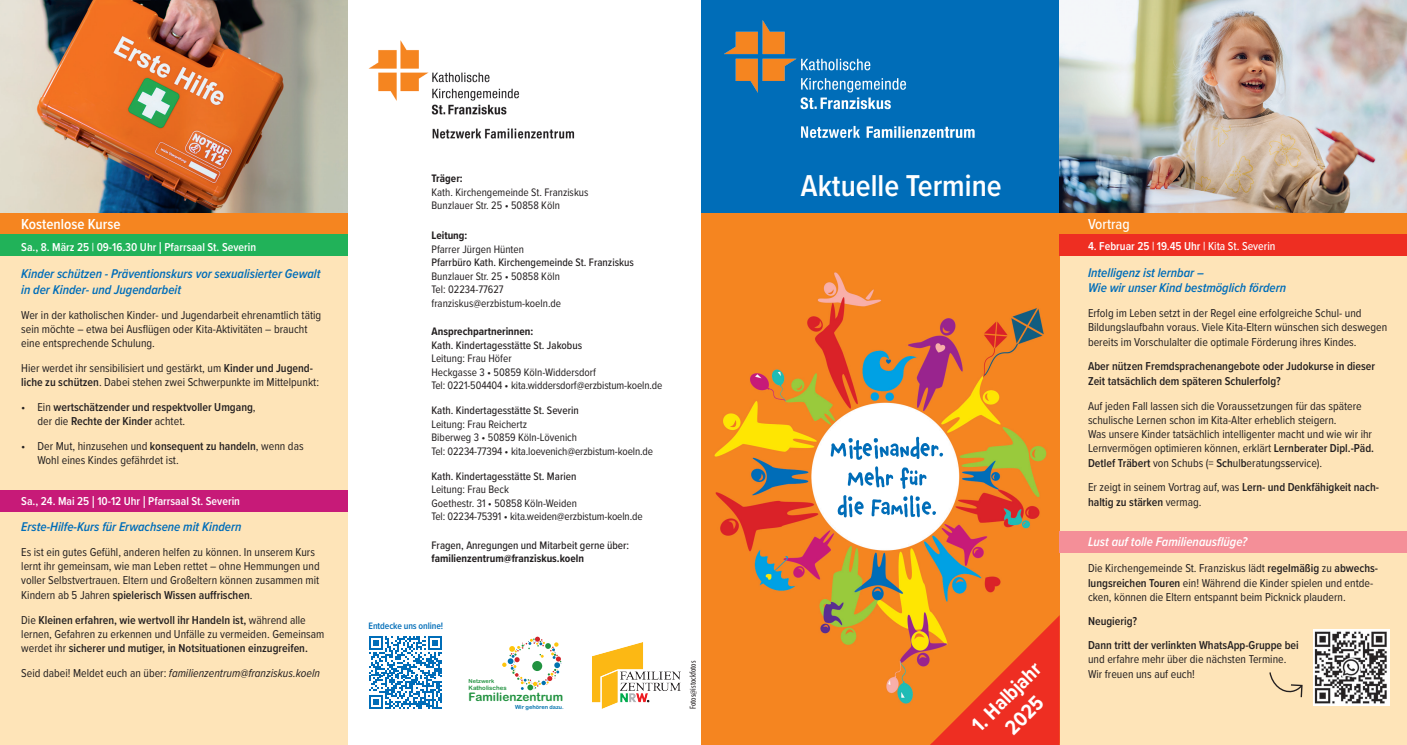
<style>
.page{position:relative;width:1407px;height:745px;background:#fff}
.page>*{position:absolute;margin:0;border:0;box-sizing:border-box;transform-origin:0 0}
.t1{font:600 31.25px "Proxima Nova Cond";color:#fff}
.t2{font:700 21.25px/25.5px "Proxima Nova Cond";color:#fff;text-align:center}
.t3{font:600 15px "Proxima Nova Cond";color:#fff}
.t4{font:500 15px "Proxima Nova Cond";color:#fff}
.t5{font:italic 600 13.12px/16.2px "Proxima Nova Cond";color:#006db8}
.t6{font:italic 600 13.12px "Proxima Nova Cond";color:#fff}
.t7{font:11.88px/14.2px "Proxima Nova Cond";color:#231f20}
.t8{font:600 11.88px/14.2px "Proxima Nova Cond";color:#231f20}
.t9{font:600 11.88px "Proxima Nova Cond";color:#fff}
.t10{font:italic 11.88px "Proxima Nova Cond";color:#231f20}
.t11{font:11.75px "Arial Rounded MT Bold";color:#219240}
.t12{font:11.25px/13.5px "Proxima Nova Cond";color:#231f20}
.t13{font:500 11.25px "Proxima Nova Cond";color:#231f20}
.t14{font:700 11.25px "Proxima Nova Cond";color:#231f20}
.t15{font:600 9.62px "Proxima Nova Cond";letter-spacing:-.01em;color:#006db8}
.t16{font:condensed 8.75px "Myriad Pro";color:#231f20}
.t17{font:6.12px "Arial Rounded MT Bold";color:#219240}
.t18{font:5.62px "Arial Rounded MT Bold";letter-spacing:-.005em;color:#0072ae}
.t19{font:5.5px "Arial Rounded MT Bold";color:#219240}
.s1{font-weight:500}
.s2{font-weight:600}
.s3{font-weight:400}
.s4{font-family:"Myriad Pro"}
.s5{font-style:normal}
.s6{font-size:5.38px}
</style>
<div class="page">
<div style="left:1059px;top:234px;width:348px;height:510px;background:#fee4b8"></div>
<div style="left:0;top:234px;width:347px;height:510px;background:#fee4b8"></div>
<img style="left:702px;top:213px;width:357px;height:531px">
<div style="left:1059px;top:213px;width:348px;height:21px;background:#f58520"></div>
<svg style="left:838px;top:494px;width:98px;height:23px"></svg>
<svg style="left:847px;top:466px;width:80px;height:22px"></svg>
<svg style="left:830px;top:436px;width:113px;height:23px"></svg>
<div style="left:0;top:213px;width:347px;height:21px;background:#f58520"></div>
<svg style="left:930px;top:614px;width:129px;height:130px"></svg>
<div style="left:702px;top:0;width:358px;height:213px;background:#006db8"></div>
<img style="left:725px;top:20px;width:250px;height:118px">
<img style="left:0;top:0;width:347px;height:213px">
<img style="left:1059px;top:0;width:348px;height:213px">
<svg style="left:502px;top:636px;width:60px;height:53px"></svg>
<img style="left:368px;top:40px;width:207px;height:99px">
<img style="left:593px;top:642px;width:87px;height:66px">
<svg style="left:369px;top:636px;width:73px;height:72px"></svg>
<div style="left:0;top:234px;width:347px;height:21px;background:#21b259"></div>
<div style="left:0;top:489px;width:347px;height:22px;background:#c71a78"></div>
<div style="left:1313px;top:628px;width:76px;height:76px;background:#fff"></div>
<img style="left:1314px;top:631px;width:73px;height:73px">
<svg style="left:1269px;top:672px;width:34px;height:26px"></svg>
<div style="left:1059px;top:234px;width:348px;height:21px;background:#ee2e22"></div>
<div style="left:1059px;top:530px;width:348px;height:22px;background:#f48f98"></div>
<h1 class="t1" style="left:801px;top:162px;width:202px">Aktuelle Termine</h1>
<p class="t14" style="left:431px;top:170px;width:33px">Träger:</p>
<p class="t12" style="left:431px;top:185px;width:158px">Kath. Kirchengemeinde St. Franziskus<br>Bunzlauer Str. 25 • 50858 Köln</p>
<p class="t14" style="left:431px;top:227px;width:37px">Leitung:</p>
<p class="t12" style="left:431px;top:242px;width:94px">Pfarrer Jürgen Hünten</p>
<p class="t13" style="left:431px;top:254px;width:204px">Pfarrbüro Kath. Kirchengemeinde St. Franziskus</p>
<p class="t12" style="left:431px;top:269px;width:131px">Bunzlauer Str. 25 • 50858 Köln<br>Tel: 02234-77627 franziskus@erzbistum-koeln.de</p>
<p class="t14" style="left:431px;top:323px;width:103px">Ansprechpartnerinnen:</p>
<p class="t13" style="left:431px;top:336px;width:152px">Kath. Kindertagesstätte St. Jakobus</p>
<p class="t12" style="left:431px;top:351px;width:232px">Leitung: Frau Höfer<br>Heckgasse 3 • 50859 Köln-Widdersdorf<br>Tel: 0221-504404 • kita.widdersdorf@erzbistum-koeln.de</p>
<p class="t13" style="left:431px;top:402px;width:149px">Kath. Kindertagesstätte St. Severin</p>
<p class="t12" style="left:431px;top:416px;width:223px">Leitung: Frau Reichertz<br>Biberweg 3 • 50859 Köln-Lövenich<br>Tel: 02234-77394 • kita.loevenich@erzbistum-koeln.de</p>
<p class="t13" style="left:431px;top:467px;width:146px">Kath. Kindertagesstätte St. Marien</p>
<p class="t12" style="left:431px;top:482px;width:213px">Leitung: Frau Beck<br>Goethestr. 31 • 50858 Köln-Weiden<br>Tel: 02234-75391 • kita.weiden@erzbistum-koeln.de</p>
<p class="t13" style="left:431px;top:536px;width:199px">Fragen, Anregungen und Mitarbeit gerne über:</p>
<p class="t14" style="left:431px;top:549px;width:154px">familienzentrum@franziskus.koeln</p>
<p class="t3" style="left:21px;top:213px;width:101px">Kostenlose Kurse</p>
<p class="t4" style="left:1088px;top:213px;width:43px">Vortrag</p>
<p class="t9" style="left:1088px;top:237px;width:189px">4. Februar 25 | 19.45 Uhr | <span class="s1">Kita St. Severin</span></p>
<p class="t5" style="left:1088px;top:264px;width:200px;line-height:15.8px">Intelligenz ist lernbar –<br>Wie wir unser Kind bestmöglich fördern</p>
<p class="t7" style="left:1088px;top:305px;width:301px">Erfolg im Leben setzt in der Regel eine erfolgreiche Schul- und<br>Bildungslaufbahn voraus. Viele Kita-Eltern wünschen sich deswegen bereits im Vorschulalter die optimale Förderung ihres Kindes.</p>
<p class="t8" style="left:1088px;top:359px;width:289px">Aber nützen Fremdsprachenangebote oder Judokurse in dieser<br>Zeit tatsächlich dem späteren Schulerfolg?</p>
<p class="t7" style="left:1088px;top:397px;width:287px">Auf jeden Fall lassen sich die Voraussetzungen für das spätere schulische Lernen schon im Kita-Alter erheblich steigern.<br>Was unsere Kinder tatsächlich intelligenter macht und wie wir ihr Lernvermögen optimieren können, erklärt <span class="s2">Lernberater Dipl.-Päd.<br>Detlef Träbert</span> von Schubs (= <span class="s2">Sch</span>ul<span class="s2">b</span>eratungs<span class="s2">s</span>ervice).</p>
<p class="t8" style="left:1088px;top:479px;width:292px"><span class="s3">Er zeigt in seinem Vortrag auf, was</span> Lern- und Denkfähigkeit nach&shy;haltig zu stärken <span class="s3">vermag.</span></p>
<p class="t6" style="left:1088px;top:532px;width:161px">Lust auf tolle Familienausflüge?</p>
<p class="t7" style="left:1088px;top:560px;width:292px">Die Kirchengemeinde St. Franziskus lädt <span class="s2">regelmäßig</span> zu <span class="s2">abwechs&shy;lungsreichen Touren</span> ein! Während die Kinder spielen und entde&shy;cken, können die Eltern entspannt beim Picknick plaudern.</p>
<p class="t8" style="left:1088px;top:608px;width:212px;line-height:24px">Neugierig?<br>Dann tritt der verlinkten WhatsApp-Gruppe bei</p>
<p class="t7" style="left:1088px;top:651px;width:200px">und erfahre mehr über die nächsten Termine.<br>Wir freuen uns auf euch!</p>
<p class="t9" style="left:21px;top:238px;width:236px">Sa., 8. März 25 | 09-16.30 Uhr <span class="s4">|</span> Pfarrsaal St. Severin</p>
<p class="t5" style="left:21px;top:264px;width:301px">Kinder schützen - Präventionskurs vor sexualisierter Gewalt in der Kinder- und Jugendarbeit</p>
<p class="t7" style="left:21px;top:307px;width:301px">Wer in der katholischen Kinder- und Jugendarbeit ehrenamtlich tätig sein möchte – etwa bei Ausflügen oder Kita-Aktivitäten – braucht eine entsprechende Schulung.</p>
<p class="t7" style="left:21px;top:360px;width:299px">Hier werdet ihr sensibilisiert und gestärkt, um <span class="s2">Kinder und Jugend&shy;liche zu schützen</span>. Dabei stehen zwei Schwerpunkte im Mittelpunkt:</p>
<p class="t8" style="left:38px;top:399px;width:220px;text-indent:-16px"><span class="s3">• Ein</span> wertschätzender und respektvoller Umgang<span class="s3">, der die</span> Rechte der Kinder <span class="s3">achtet.</span></p>
<p class="t7" style="left:38px;top:438px;width:268px;text-indent:-16px">• Der Mut, hinzusehen und <span class="s2">konsequent zu handeln</span>, wenn das<br>Wohl eines Kindes gefährdet ist.</p>
<p class="t9" style="left:21px;top:492px;width:220px">Sa., 24. Mai 25 <span class="s4">|</span> 10-12 Uhr <span class="s4">|</span> Pfarrsaal St. Severin</p>
<p class="t5" style="left:21px;top:518px;width:222px">Erste-Hilfe-Kurs für Erwachsene mit Kindern</p>
<p class="t7" style="left:21px;top:544px;width:300px">Es ist ein gutes Gefühl, anderen helfen zu können. In unserem Kurs lernt ihr gemeinsam, wie man Leben rettet – ohne Hemmungen und voller Selbstvertrauen. Eltern und Großeltern können zusammen mit Kindern ab 5 Jahren <span class="s2">spielerisch Wissen auffrischen</span>.</p>
<p class="t8" style="left:21px;top:611px;width:305px"><span class="s3">Die</span> Kleinen erfahren, wie wertvoll ihr Handeln ist, <span class="s3">während alle lernen, Gefahren zu erkennen und Unfälle zu vermeiden. Gemeinsam werdet ihr</span> sicherer und mutiger, in Notsituationen einzugreifen.</p>
<p class="t10" style="left:21px;top:663px;width:300px"><span class="s5">Seid dabei! Meldet euch an über:</span> familienzentrum@franziskus.koeln</p>
<p class="t15" style="left:369px;top:617px;width:76px">Entdecke uns online!</p>
<p class="t16" style="left:687px;top:708px;width:50px;rotate:-90deg">Fotos@istockfotos</p>
<h2 class="t2" style="left:965px;top:718px;width:90px;rotate:-45deg">1. Halbjahr<br>2025</h2>
<p class="t19" style="left:469px;top:677px;width:27px">Netzwerk</p>
<p class="t17" style="left:469px;top:683px;width:40px">Katholisches</p>
<p class="t11" style="left:469px;top:689px;width:96px">Familienzentrum</p>
<p class="t18" style="left:515px;top:703px;width:50px">Wir gehören <span class="s6">dazu.</span></p>
</div>
